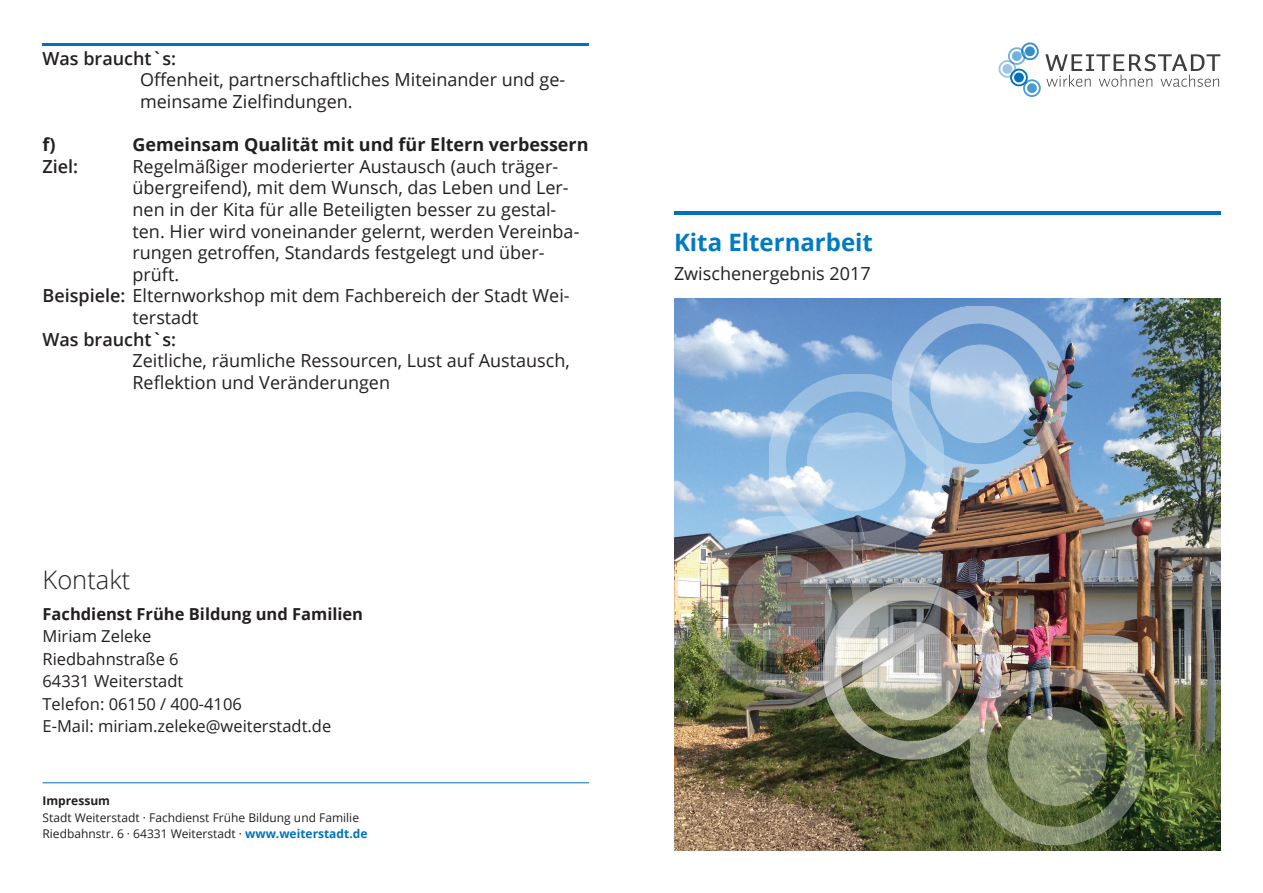
<style>
.page{position:relative;width:1263px;height:893px;background:#fff}
.page>*{position:absolute;margin:0;border:0;box-sizing:border-box;transform-origin:0 0}
.t1{font:300 25.5px "Open Sans";color:#231f20}
.t2{font:700 24px "Open Sans";color:#007ac0}
.t3{font:18px/21.6px "Open Sans";color:#231f20}
.t4{font:700 18px "Open Sans";color:#231f20}
.t5{font:600 18px "Open Sans";color:#231f20}
.t6{font:16.5px/22.5px "Open Sans";color:#231f20}
.t7{font:700 16.5px "Open Sans";color:#231f20}
.t8{font:12px/16.5px "Open Sans";color:#231f20}
.t9{font:700 12px "Open Sans";color:#231f20}
.s1{font-weight:600}
.s2{font-weight:700;color:#0072bc}
</style>
<div class="page">
<svg style="left:1045px;top:54px;width:175px;height:33px"></svg>
<svg style="left:1002px;top:64px;width:10px;height:10px"></svg>
<svg style="left:1027px;top:83px;width:10px;height:10px"></svg>
<div style="left:1014px;top:73px;width:10px;height:9px;background:#0072bc;border-radius:50%"></div>
<svg style="left:1012px;top:51px;width:10px;height:10px"></svg>
<svg style="left:1025px;top:46px;width:10px;height:10px"></svg>
<div style="left:998px;top:60px;width:18px;height:18px;border:2px solid #0072bc;border-radius:50%"></div>
<div style="left:1023px;top:79px;width:18px;height:18px;border:2px solid #0072bc;border-radius:50%"></div>
<div style="left:1010px;top:69px;width:18px;height:17px;border:2px solid #0072bc;border-radius:50%"></div>
<div style="left:1008px;top:47px;width:17px;height:18px;border:2px solid #0072bc;border-radius:50%"></div>
<div style="left:1021px;top:43px;width:18px;height:17px;border:2px solid #0072bc;border-radius:50%"></div>
<hr style="left:674px;top:211px;width:546px;height:4px;background:#0072bc">
<hr style="left:43px;top:43px;width:546px;height:2px;background:#0072bc">
<hr style="left:43px;top:782px;width:546px;height:1px;background:#0072bc">
<img style="left:674px;top:299px;width:546px;height:551px">
<img style="left:695px;top:307px;width:449px;height:539px">
<p class="t5" style="left:43px;top:46px;width:135px">Was braucht`s:</p>
<p class="t3" style="left:140px;top:69px;width:427px">Offenheit, partnerschaftliches Miteinander und ge&shy;meinsame Zielfindungen.</p>
<p class="t4" style="left:43px;top:132px;width:15px">f)</p>
<p class="t4" style="left:133px;top:132px;width:457px">Gemeinsam Qualität mit und für Eltern verbessern</p>
<p class="t5" style="left:43px;top:154px;width:37px">Ziel:</p>
<p class="t3" style="left:133px;top:155px;width:427px">Regelmäßiger moderierter Austausch (auch träger-</p>
<p class="t3" style="left:133px;top:177px;width:438px">übergreifend), mit dem Wunsch, das Leben und Ler-</p>
<p class="t3" style="left:133px;top:198px;width:425px">nen in der Kita für alle Beteiligten besser zu gestal-</p>
<p class="t3" style="left:133px;top:220px;width:448px">ten. Hier wird voneinander gelernt, werden Vereinba-</p>
<p class="t3" style="left:133px;top:241px;width:413px">rungen getroffen, Standards festgelegt und über-</p>
<p class="t3" style="left:133px;top:263px;width:48px">prüft.</p>
<p class="t3" style="left:43px;top:285px;width:529px"><span class="s1">Beispiele:</span> Elternworkshop mit dem Fachbereich der Stadt Wei-</p>
<p class="t3" style="left:133px;top:306px;width:68px">terstadt</p>
<p class="t5" style="left:43px;top:327px;width:135px">Was braucht`s:</p>
<p class="t3" style="left:133px;top:349px;width:439px">Zeitliche, räumliche Ressourcen, Lust auf Austausch,<br>Reflektion und Veränderungen</p>
<h1 class="t1" style="left:43px;top:562px;width:89px">Kontakt</h1>
<p class="t7" style="left:43px;top:602px;width:322px">Fachdienst Frühe Bildung und Familien</p>
<p class="t6" style="left:43px;top:625px;width:290px">Miriam Zeleke<br>Riedbahnstraße 6<br>64331 Weiterstadt<br>Telefon: 06150 / 400-4106<br>E-Mail: miriam.zeleke@weiterstadt.de</p>
<p class="t9" style="left:43px;top:792px;width:69px">Impressum</p>
<p class="t8" style="left:43px;top:809px;width:326px">Stadt Weiterstadt · Fachdienst Frühe Bildung und Familie<br>Riedbahnstr. 6 · 64331 Weiterstadt · <span class="s2">www.weiterstadt.de</span></p>
<h2 class="t2" style="left:674px;top:226px;width:200px">Kita Elternarbeit</h2>
<p class="t3" style="left:674px;top:262px;width:198px">Zwischenergebnis 2017</p>
</div>
